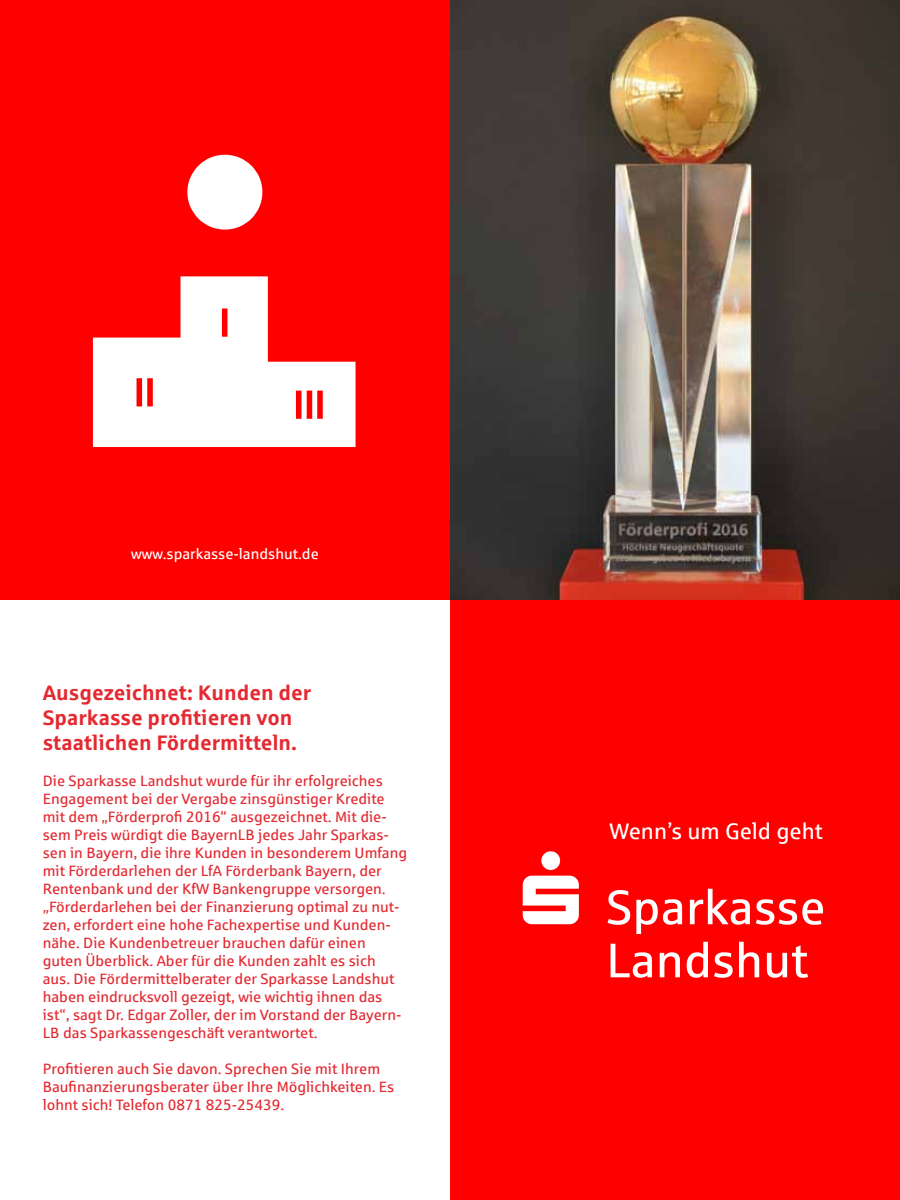
<style>
.page{position:relative;width:900px;height:1200px;background:#fff}
.page>*{position:absolute;margin:0;border:0;box-sizing:border-box;transform-origin:0 0}
.t1{font:22.65px "Sparkasse Rg";color:#fff}
.t2{font:700 21px/25.2px "Sparkasse Rg";color:#e42931}
.t3{font:15px/18px "Sparkasse Rg";color:#e42931}
.t4{font:15px "Sparkasse Rg";color:#fff}
</style>
<div class="page">
<img style="left:450px;top:0;width:450px;height:600px">
<div style="left:0;top:0;width:450px;height:600px;background:#f00"></div>
<div style="left:450px;top:600px;width:450px;height:600px;background:#f00"></div>
<svg style="left:93px;top:155px;width:263px;height:292px"></svg>
<svg style="left:523px;top:851px;width:56px;height:73px"></svg>
<svg style="left:608px;top:890px;width:22px;height:35px"></svg>
<svg style="left:636px;top:899px;width:46px;height:35px"></svg>
<svg style="left:690px;top:889px;width:60px;height:36px"></svg>
<svg style="left:756px;top:899px;width:67px;height:26px"></svg>
<svg style="left:611px;top:944px;width:41px;height:34px"></svg>
<svg style="left:660px;top:952px;width:20px;height:25px"></svg>
<svg style="left:687px;top:942px;width:21px;height:36px"></svg>
<svg style="left:714px;top:952px;width:19px;height:26px"></svg>
<svg style="left:739px;top:942px;width:20px;height:35px"></svg>
<svg style="left:767px;top:945px;width:41px;height:33px"></svg>
<p class="t4" style="left:131px;top:545px;width:189px">www.sparkasse-landshut.de</p>
<h2 class="t2" style="left:43px;top:679px;width:270px">Ausgezeichnet: Kunden der<br>Sparkasse profitieren von staatlichen Fördermitteln.</h2>
<p class="t3" style="left:43px;top:772px;width:366px">Die Sparkasse Landshut wurde für ihr erfolgreiches Engagement bei der Vergabe zinsgünstiger Kredite mit dem „Förderprofi 2016“ ausgezeichnet. Mit die&shy;sem Preis würdigt die BayernLB jedes Jahr Sparkas&shy;sen in Bayern, die ihre Kunden in besonderem Umfang mit Förderdarlehen der LfA Förderbank Bayern, der Rentenbank und der KfW Bankengruppe versorgen. „Förderdarlehen bei der Finanzierung optimal zu nut&shy;zen, erfordert eine hohe Fachexpertise und Kunden&shy;nähe. Die Kundenbetreuer brauchen dafür einen guten Überblick. Aber für die Kunden zahlt es sich<br>aus. Die Fördermittelberater der Sparkasse Landshut haben eindrucksvoll gezeigt, wie wichtig ihnen das ist“, sagt Dr. Edgar Zoller, der im Vorstand der Bayern-LB das Sparkassengeschäft verantwortet.</p>
<p class="t3" style="left:43px;top:1060px;width:353px">Profitieren auch Sie davon. Sprechen Sie mit Ihrem<br>Baufinanzierungsberater über Ihre Möglichkeiten. Es lohnt sich! Telefon 0871 825-25439.</p>
<h1 class="t1" style="left:609px;top:817px;width:215px">Wenn’s um Geld geht</h1>
</div>
